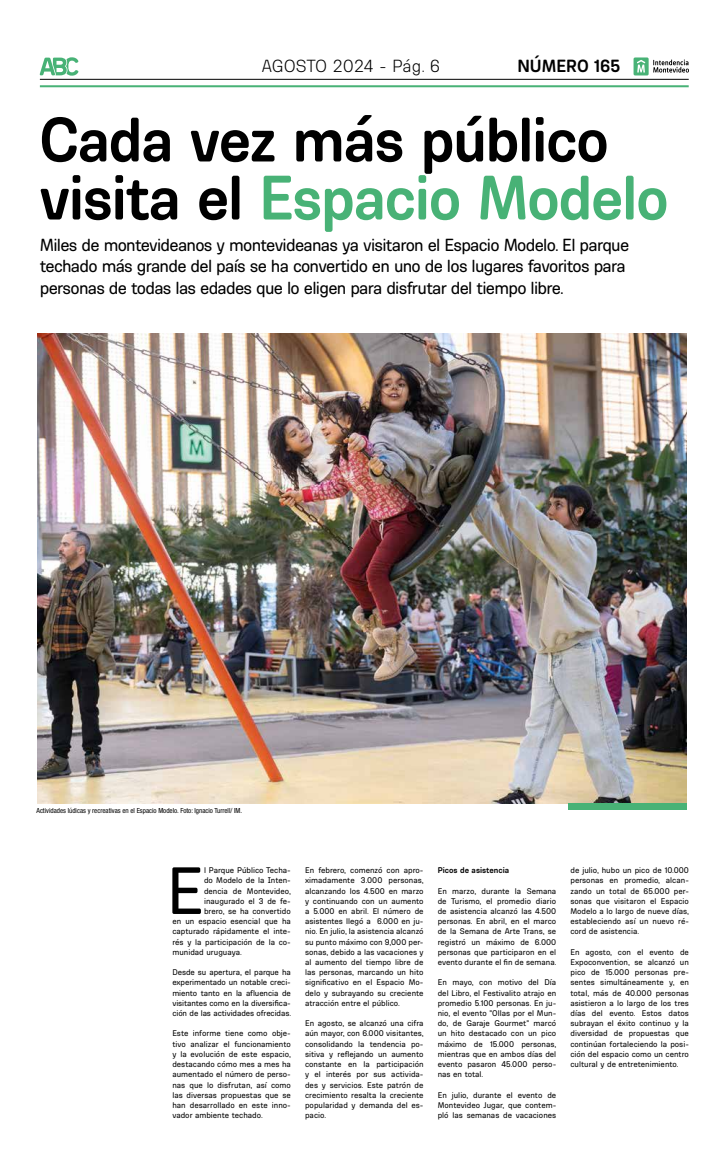
<style>
.page{position:relative;width:723px;height:1149px;background:#fff}
.page>*{position:absolute;margin:0;border:0;box-sizing:border-box;transform-origin:0 0}
.t1{font:68.5px "Ciudadana";color:#000}
.t2{font:700 64px/58px "Ciudadana";letter-spacing:-.025em;color:#000}
.t3{font:18px/21.7px "Ciudadana";letter-spacing:-.04em;color:#000}
.t4{font:300 18px "Ciudadana";letter-spacing:-.005em;color:#000}
.t5{font:700 18px "Ciudadana";color:#000}
.t6{font:8.5px/10.2px "Ciudadana";color:#000;text-align:justify}
.t7{font:700 8.5px "Ciudadana";color:#000}
.t8{font:condensed 7px "Helvetica Neue LT Std";color:#000}
.s1{color:#48b276}
</style>
<div class="page">
<hr style="left:40px;top:79px;width:649px;height:1px;background:#000">
<hr style="left:40px;top:85px;width:649px;height:2px;background:#48b276">
<svg style="left:40px;top:57px;width:39px;height:19px"></svg>
<svg style="left:633px;top:57px;width:56px;height:18px"></svg>
<img style="left:37px;top:333px;width:649px;height:470px">
<div style="left:568px;top:803px;width:118px;height:6px;background:#48b276"></div>
<h3 class="t4" style="left:262px;top:56px;width:180px">AGOSTO 2024 - Pág. 6</h3>
<h3 class="t5" style="left:517px;top:55px;width:104px">NÚMERO 165</h3>
<h2 class="t2" style="left:39px;top:109px;width:631px">Cada vez más público visita el <span class="s1">Espacio Modelo</span></h2>
<h3 class="t3" style="left:40px;top:233px;width:591px">Miles de montevideanos y montevideanas ya visitaron el Espacio Modelo. El parque techado más grande del país se ha convertido en uno de los lugares favoritos para personas de todas las edades que lo eligen para disfrutar del tiempo libre.</h3>
<p class="t8" style="left:36px;top:806px;width:207px">Actividades lúdicas y recreativas en el Espacio Modelo. Foto: Ignacio Turrell/ IM.</p>
<h1 class="t1" style="left:167px;top:850px;width:39px">E</h1>
<p class="t6" style="left:204px;top:864px;width:88px">l Parque Público Techa-</p>
<p class="t6" style="left:204px;top:874px;width:88px">do Modelo de la Inten-</p>
<p class="t6" style="left:204px;top:885px;width:89px">dencia de Montevideo,</p>
<p class="t6" style="left:204px;top:895px;width:88px">inaugurado el 3 de fe-</p>
<p class="t6" style="left:204px;top:905px;width:88px">brero, se ha convertido</p>
<p class="t6" style="left:172px;top:915px;width:120px">en un espacio esencial que ha</p>
<p class="t6" style="left:172px;top:925px;width:120px">capturado rápidamente el inte-</p>
<p class="t6" style="left:172px;top:936px;width:120px">rés y la participación de la co-</p>
<p class="t6" style="left:172px;top:946px;width:71px">munidad uruguaya.</p>
<p class="t6" style="left:172px;top:966px;width:120px">Desde su apertura, el parque ha experimentado un notable creci&shy;miento tanto en la afluencia de visitantes como en la diversifica&shy;ción de las actividades ofrecidas.</p>
<p class="t6" style="left:172px;top:1027px;width:120px">Este informe tiene como obje&shy;tivo analizar el funcionamiento y la evolución de este espacio, destacando cómo mes a mes ha aumentado el número de perso&shy;nas que lo disfrutan, así como las diversas propuestas que se han desarrollado en este inno&shy;vador ambiente techado.</p>
<p class="t6" style="left:305px;top:864px;width:120px">En febrero, comenzó con apro&shy;ximadamente 3.000 personas, alcanzando los 4.500 en marzo y continuando con un aumento a 5.000 en abril. El número de asistentes llegó a 6.000 en ju&shy;nio. En julio, la asistencia alcanzó su punto máximo con 9,000 per&shy;sonas, debido a las vacaciones y al aumento del tiempo libre de las personas, marcando un hito significativo en el Espacio Mo&shy;delo y subrayando su creciente atracción entre el público.</p>
<p class="t6" style="left:305px;top:1017px;width:120px">En agosto, se alcanzó una cifra aún mayor, con 6.000 visitantes, consolidando la tendencia po&shy;sitiva y reflejando un aumento constante en la participación y el interés por sus activida&shy;des y servicios. Este patrón de crecimiento resalta la creciente popularidad y demanda del es&shy;pacio.</p>
<p class="t7" style="left:438px;top:864px;width:73px">Picos de asistencia</p>
<p class="t6" style="left:438px;top:885px;width:120px">En marzo, durante la Semana de Turismo, el promedio diario de asistencia alcanzó las 4.500 personas. En abril, en el marco de la Semana de Arte Trans, se registró un máximo de 6.000 personas que participaron en el evento durante el fin de semana.</p>
<p class="t6" style="left:438px;top:976px;width:120px">En mayo, con motivo del Día del Libro, el Festivalito atrajo en promedio 5.100 personas. En ju&shy;nio, el evento "Ollas por el Mun&shy;do, de Garaje Gourmet" marcó un hito destacado con un pico máximo de 15.000 personas, mientras que en ambos días del evento pasaron 45.000 perso&shy;nas en total.</p>
<p class="t6" style="left:438px;top:1089px;width:120px">En julio, durante el evento de Montevideo Jugar, que contem&shy;pló las semanas de vacaciones</p>
<p class="t6" style="left:570px;top:864px;width:120px">de julio, hubo un pico de 10.000 personas en promedio, alcan&shy;zando un total de 65.000 per&shy;sonas que visitaron el Espacio Modelo a lo largo de nueve días, estableciendo así un nuevo ré&shy;cord de asistencia.</p>
<p class="t6" style="left:570px;top:946px;width:120px">En agosto, con el evento de Expoconvention, se alcanzó un pico de 15.000 personas pre&shy;sentes simultáneamente y, en total, más de 40.000 personas asistieron a lo largo de los tres días del evento. Estos datos subrayan el éxito continuo y la diversidad de propuestas que continúan fortaleciendo la posi&shy;ción del espacio como un centro cultural y de entretenimiento.</p>
</div>
